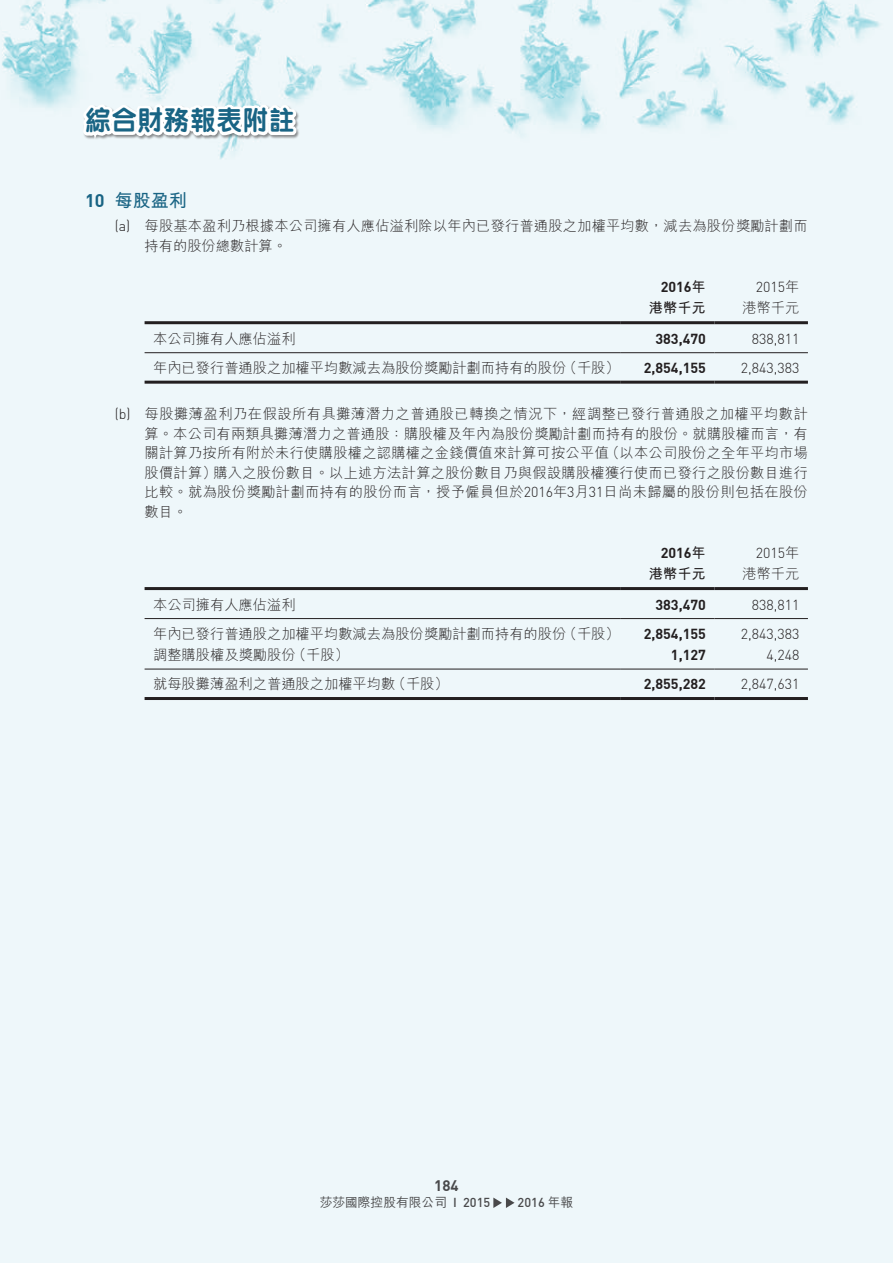
<style>
.page{position:relative;width:893px;height:1263px;background:#eef7fa}
.page>*{position:absolute;margin:0;border:0;box-sizing:border-box;transform-origin:0 0}
.t1{font:800 27px "M Yuen HK";letter-spacing:.025em;color:#196484;scale:.95 1}
.t2{font:700 18px "M Hei HK";color:#196484}
.t3{font:15px "DIN Bold";color:#231f20}
.t4{font:300 14.25px/19.5px "M Hei HK";color:#231f20}
.t5{font:14.25px "DIN Bold";color:#231f20}
.t6{font:14.25px "DIN Light";color:#231f20}
.t7{font:700 14.25px "M Hei HK";color:#231f20}
.t8{font:500 12.75px "M Hei HK";color:#231f20}
.t9{font:12.75px "DIN Medium";color:#231f20}
.s1{font-family:"DIN Bold";font-weight:400}
.s2{font-family:"DIN Light";font-weight:400}
.s3{font-family:"M Hei HK";font-weight:700}
.s4{font-family:"M Hei HK";font-weight:300}
.s5{font-family:"DIN Medium";font-weight:400}
.s6{font-family:"M Hei HK";font-weight:500}
</style>
<div class="page">
<svg style="left:493px;top:1197px;width:22px;height:11px"></svg>
<svg style="left:78px;top:0;width:221px;height:145px"></svg>
<hr style="left:145px;top:321px;width:476px;height:3px;background:#231f20">
<hr style="left:621px;top:321px;width:93px;height:3px;background:#231f20">
<hr style="left:714px;top:321px;width:94px;height:3px;background:#231f20">
<hr style="left:145px;top:352px;width:476px;height:1px;background:#231f20">
<hr style="left:621px;top:352px;width:93px;height:1px;background:#231f20">
<hr style="left:714px;top:352px;width:94px;height:1px;background:#231f20">
<hr style="left:145px;top:381px;width:476px;height:3px;background:#231f20">
<hr style="left:621px;top:381px;width:93px;height:3px;background:#231f20">
<hr style="left:714px;top:381px;width:94px;height:3px;background:#231f20">
<hr style="left:145px;top:587px;width:476px;height:3px;background:#231f20">
<hr style="left:621px;top:587px;width:93px;height:3px;background:#231f20">
<hr style="left:714px;top:587px;width:94px;height:3px;background:#231f20">
<hr style="left:145px;top:618px;width:476px;height:1px;background:#231f20">
<hr style="left:621px;top:618px;width:93px;height:1px;background:#231f20">
<hr style="left:714px;top:618px;width:94px;height:1px;background:#231f20">
<hr style="left:145px;top:669px;width:476px;height:1px;background:#231f20">
<hr style="left:621px;top:669px;width:93px;height:1px;background:#231f20">
<hr style="left:714px;top:669px;width:94px;height:1px;background:#231f20">
<hr style="left:145px;top:697px;width:476px;height:3px;background:#231f20">
<hr style="left:621px;top:697px;width:93px;height:3px;background:#231f20">
<hr style="left:714px;top:697px;width:94px;height:3px;background:#231f20">
<h1 class="t1" style="left:85px;top:101px;width:222px">綜合財務報表附註</h1>
<p class="t2" style="left:85px;top:188px;width:103px"><span class="s1">10</span> 每股盈利</p>
<p class="t4" style="left:145px;top:216px;width:665px;text-indent:-30px"><span class="s2">(a)</span> 每股基本盈利乃根據本公司擁有人應佔溢利除以年內已發行普通股之加權平均數，減去為股份獎勵計劃而持有的股份總數計算。</p>
<p class="t5" style="left:661px;top:277px;width:47px">2016<span class="s3">年</span></p>
<p class="t6" style="left:756px;top:278px;width:45px">2015<span class="s4">年</span></p>
<p class="t7" style="left:649px;top:298px;width:58px">港幣千元</p>
<p class="t4" style="left:742px;top:298px;width:58px">港幣千元</p>
<p class="t4" style="left:153px;top:328px;width:144px">本公司擁有人應佔溢利</p>
<p class="t5" style="left:655px;top:330px;width:52px">383,470</p>
<p class="t6" style="left:752px;top:330px;width:49px">838,811</p>
<p class="t4" style="left:153px;top:357px;width:468px">年內已發行普通股之加權平均數減去為股份獎勵計劃而持有的股份（千股）</p>
<p class="t5" style="left:644px;top:358px;width:64px">2,854,155</p>
<p class="t6" style="left:741px;top:359px;width:60px">2,843,383</p>
<p class="t4" style="left:145px;top:403px;width:665px;text-align:justify;text-indent:-30px"><span class="s2">(b)</span> 每股攤薄盈利乃在假設所有具攤薄潛力之普通股已轉換之情況下，經調整已發行普通股之加權平均數計算。本公司有兩類具攤薄潛力之普通股：購股權及年內為股份獎勵計劃而持有的股份。就購股權而言，有關計算乃按所有附於未行使購股權之認購權之金錢價值來計算可按公平值（以本公司股份之全年平均市場股價計算）購入之股份數目。以上述方法計算之股份數目乃與假設購股權獲行使而已發行之股份數目進行比較。就為股份獎勵計劃而持有的股份而言，授予僱員但於<span class="s2">2016</span>年<span class="s2">3</span>月<span class="s2">31</span>日尚未歸屬的股份則包括在股份數目。</p>
<p class="t5" style="left:661px;top:543px;width:47px">2016<span class="s3">年</span></p>
<p class="t6" style="left:756px;top:544px;width:45px">2015<span class="s4">年</span></p>
<p class="t7" style="left:649px;top:564px;width:58px">港幣千元</p>
<p class="t4" style="left:742px;top:564px;width:58px">港幣千元</p>
<p class="t4" style="left:153px;top:594px;width:144px">本公司擁有人應佔溢利</p>
<p class="t5" style="left:655px;top:595px;width:52px">383,470</p>
<p class="t6" style="left:752px;top:596px;width:49px">838,811</p>
<p class="t4" style="left:153px;top:623px;width:468px">年內已發行普通股之加權平均數減去為股份獎勵計劃而持有的股份（千股）</p>
<p class="t5" style="left:644px;top:624px;width:64px">2,854,155</p>
<p class="t6" style="left:741px;top:625px;width:60px">2,843,383</p>
<p class="t4" style="left:153px;top:645px;width:197px">調整購股權及獎勵股份（千股）</p>
<p class="t5" style="left:671px;top:646px;width:36px">1,127</p>
<p class="t6" style="left:766px;top:646px;width:34px">4,248</p>
<p class="t4" style="left:153px;top:674px;width:297px">就每股攤薄盈利之普通股之加權平均數（千股）</p>
<p class="t5" style="left:644px;top:675px;width:64px">2,855,282</p>
<p class="t6" style="left:741px;top:675px;width:60px">2,847,631</p>
<p class="t3" style="left:434px;top:1175px;width:26px">184</p>
<p class="t8" style="left:320px;top:1193px;width:172px">莎莎國際控股有限公司 <span class="s5">I 2015</span></p>
<p class="t9" style="left:518px;top:1194px;width:57px">2016 <span class="s6">年報</span></p>
</div>
